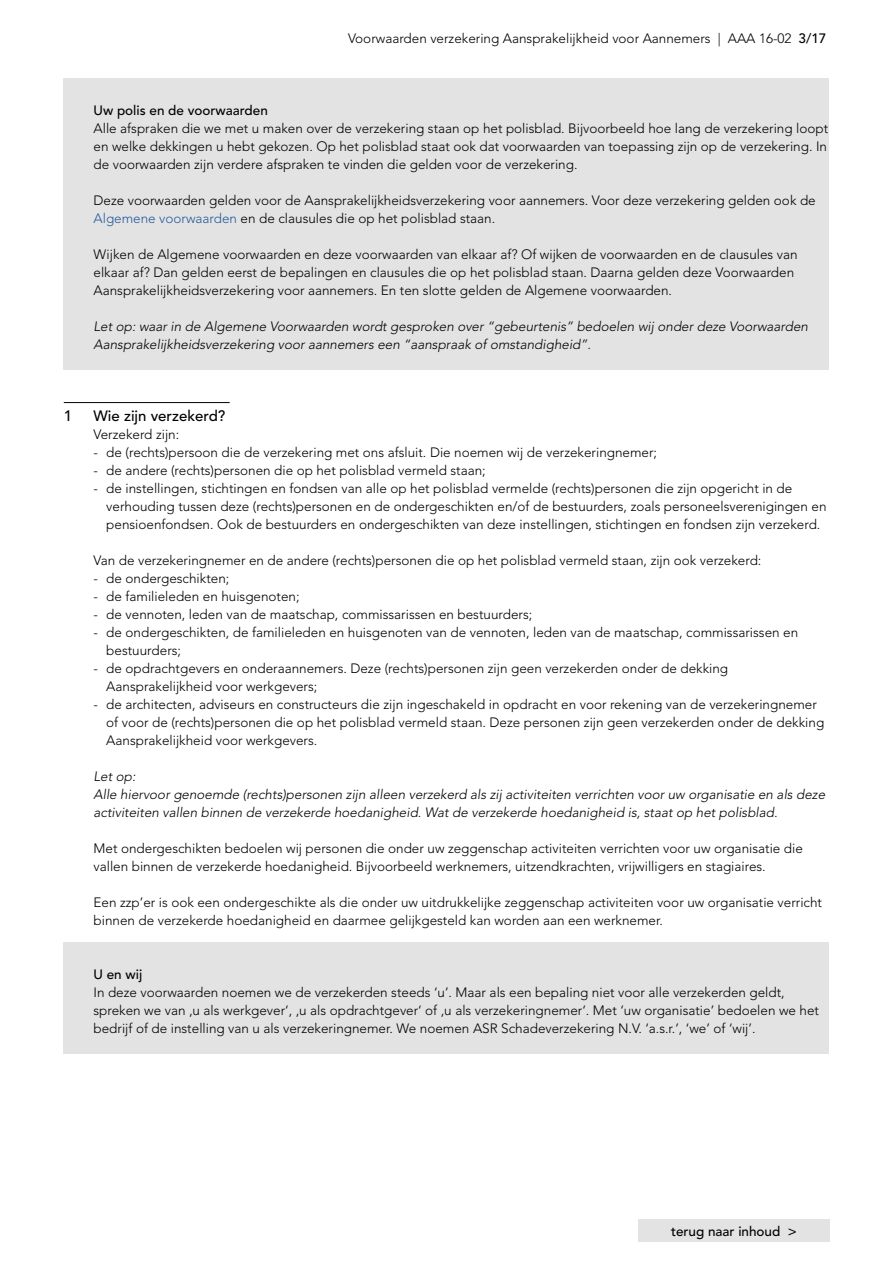
<style>
.page{position:relative;width:893px;height:1263px;background:#fff}
.page>*{position:absolute;margin:0;border:0;box-sizing:border-box;transform-origin:0 0}
.t1{font:500 15px "Avenir LT Std";color:#000}
.t2{font:300 13.5px/18px "Avenir LT Std";color:#000}
.t3{font:italic 300 13.5px/18px "Avenir LT Std";color:#000}
.t4{font:500 13.5px "Avenir LT Std";color:#000}
.s1{font-weight:500}
.s2{color:#275b9b}
</style>
<div class="page">
<div style="left:638px;top:1219px;width:192px;height:23px;background:#e3e3e3"></div>
<div style="left:64px;top:79px;width:765px;height:21px;background:#e3e3e3"></div>
<div style="left:64px;top:97px;width:765px;height:21px;background:#e3e3e3"></div>
<div style="left:64px;top:115px;width:765px;height:57px;background:#e3e3e3"></div>
<div style="left:64px;top:169px;width:765px;height:21px;background:#e3e3e3"></div>
<div style="left:64px;top:187px;width:765px;height:39px;background:#e3e3e3"></div>
<div style="left:64px;top:223px;width:765px;height:21px;background:#e3e3e3"></div>
<div style="left:64px;top:241px;width:765px;height:57px;background:#e3e3e3"></div>
<div style="left:64px;top:295px;width:765px;height:21px;background:#e3e3e3"></div>
<div style="left:64px;top:313px;width:765px;height:39px;background:#e3e3e3"></div>
<div style="left:64px;top:349px;width:765px;height:21px;background:#e3e3e3"></div>
<hr style="left:64px;top:402px;width:166px;height:1px;background:#000">
<div style="left:64px;top:943px;width:765px;height:21px;background:#e3e3e3"></div>
<div style="left:64px;top:961px;width:765px;height:21px;background:#e3e3e3"></div>
<div style="left:64px;top:979px;width:765px;height:57px;background:#e3e3e3"></div>
<div style="left:64px;top:1033px;width:765px;height:21px;background:#e3e3e3"></div>
<p class="t2" style="left:348px;top:29px;width:480px">Voorwaarden verzekering Aansprakelijkheid voor Aannemers | AAA 16-02 <span class="s1">3/17</span></p>
<p class="t4" style="left:94px;top:102px;width:176px">Uw polis en de voorwaarden</p>
<p class="t2" style="left:94px;top:119px;width:736px;text-align:justify">Alle afspraken die we met u maken over de verzekering staan op het polisblad. Bijvoorbeeld hoe lang de verzekering loopt en welke dekkingen u hebt gekozen. Op het polisblad staat ook dat voorwaarden van toepassing zijn op de verzekering. In de voorwaarden zijn verdere afspraken te vinden die gelden voor de verzekering.</p>
<p class="t2" style="left:94px;top:191px;width:724px">Deze voorwaarden gelden voor de Aansprakelijkheidsverzekering voor aannemers. Voor deze verzekering gelden ook de<br><span class="s2">Algemene voorwaarden</span> en de clausules die op het polisblad staan.</p>
<p class="t2" style="left:94px;top:245px;width:705px">Wijken de Algemene voorwaarden en deze voorwaarden van elkaar af? Of wijken de voorwaarden en de clausules van elkaar af? Dan gelden eerst de bepalingen en clausules die op het polisblad staan. Daarna gelden deze Voorwaarden<br>Aansprakelijkheidsverzekering voor aannemers. En ten slotte gelden de Algemene voorwaarden.</p>
<p class="t3" style="left:94px;top:317px;width:716px">Let op: waar in de Algemene Voorwaarden wordt gesproken over “gebeurtenis” bedoelen wij onder deze Voorwaarden<br>Aansprakelijkheidsverzekering voor aannemers een “aanspraak of omstandigheid”.</p>
<p class="t1" style="left:64px;top:407px;width:10px">1</p>
<p class="t1" style="left:94px;top:407px;width:133px">Wie zijn verzekerd?</p>
<p class="t2" style="left:94px;top:425px;width:87px">Verzekerd zijn:</p>
<p class="t2" style="left:94px;top:443px;width:565px">- de (rechts)persoon die de verzekering met ons afsluit. Die noemen wij de verzekeringnemer;</p>
<p class="t2" style="left:94px;top:461px;width:394px">- de andere (rechts)personen die op het polisblad vermeld staan;</p>
<p class="t2" style="left:106px;top:479px;width:722px;text-indent:-13px">- de instellingen, stichtingen en fondsen van alle op het polisblad vermelde (rechts)personen die zijn opgericht in de verhouding tussen deze (rechts)personen en de ondergeschikten en/of de bestuurders, zoals personeelsverenigingen en pensioenfondsen. Ook de bestuurders en ondergeschikten van deze instellingen, stichtingen en fondsen zijn verzekerd.</p>
<p class="t2" style="left:94px;top:551px;width:669px">Van de verzekeringnemer en de andere (rechts)personen die op het polisblad vermeld staan, zijn ook verzekerd:</p>
<p class="t2" style="left:94px;top:569px;width:137px">- de ondergeschikten;</p>
<p class="t2" style="left:94px;top:587px;width:208px">- de familieleden en huisgenoten;</p>
<p class="t2" style="left:94px;top:605px;width:440px">- de vennoten, leden van de maatschap, commissarissen en bestuurders;</p>
<p class="t2" style="left:106px;top:623px;width:693px;text-indent:-13px">- de ondergeschikten, de familieleden en huisgenoten van de vennoten, leden van de maatschap, commissarissen en bestuurders;</p>
<p class="t2" style="left:106px;top:659px;width:623px;text-indent:-13px">- de opdrachtgevers en onderaannemers. Deze (rechts)personen zijn geen verzekerden onder de dekking<br>Aansprakelijkheid voor werkgevers;</p>
<p class="t2" style="left:106px;top:695px;width:719px;text-indent:-13px">- de architecten, adviseurs en constructeurs die zijn ingeschakeld in opdracht en voor rekening van de verzekeringnemer of voor de (rechts)personen die op het polisblad vermeld staan. Deze personen zijn geen verzekerden onder de dekking<br>Aansprakelijkheid voor werkgevers.</p>
<p class="t3" style="left:94px;top:767px;width:733px">Let op:<br>Alle hiervoor genoemde (rechts)personen zijn alleen verzekerd als zij activiteiten verrichten voor uw organisatie en als deze activiteiten vallen binnen de verzekerde hoedanigheid. Wat de verzekerde hoedanigheid is, staat op het polisblad.</p>
<p class="t2" style="left:94px;top:839px;width:711px">Met ondergeschikten bedoelen wij personen die onder uw zeggenschap activiteiten verrichten voor uw organisatie die vallen binnen de verzekerde hoedanigheid. Bijvoorbeeld werknemers, uitzendkrachten, vrijwilligers en stagiaires.</p>
<p class="t2" style="left:94px;top:893px;width:730px">Een zzp’er is ook een ondergeschikte als die onder uw uitdrukkelijke zeggenschap activiteiten voor uw organisatie verricht binnen de verzekerde hoedanigheid en daarmee gelijkgesteld kan worden aan een werknemer.</p>
<p class="t4" style="left:94px;top:966px;width:50px">U en wij</p>
<p class="t2" style="left:94px;top:983px;width:727px">In deze voorwaarden noemen we de verzekerden steeds ‘u’. Maar als een bepaling niet voor alle verzekerden geldt, spreken we van ‚u als werkgever‘, ‚u als opdrachtgever‘ of ‚u als verzekeringnemer‘. Met ‘uw organisatie’ bedoelen we het bedrijf of de instelling van u als verzekeringnemer. We noemen ASR Schadeverzekering N.V. ‘a.s.r.’, ‘we’ of ‘wij’.</p>
<p class="t4" style="left:671px;top:1223px;width:127px">terug naar inhoud &gt;</p>
</div>
